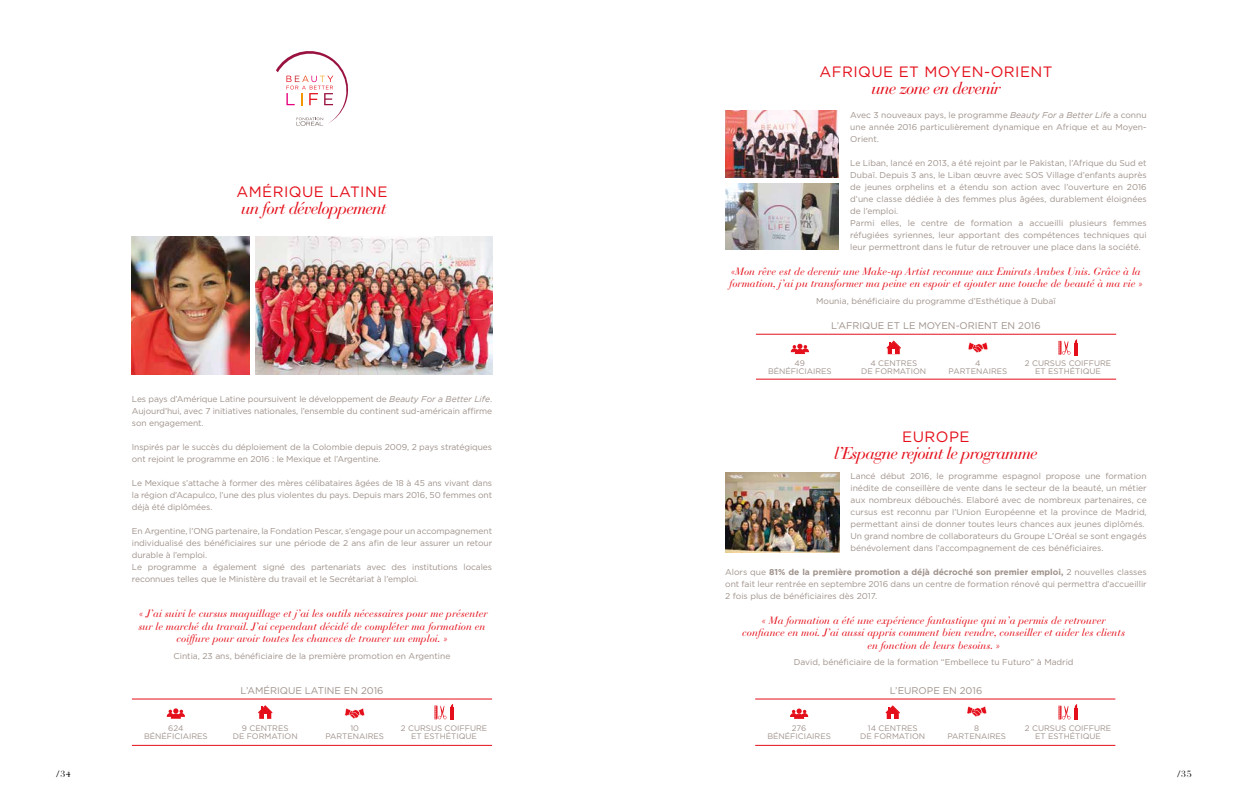
<style>
.page{position:relative;width:1248px;height:808px;background:#fff}
.page>*{position:absolute;margin:0;border:0;box-sizing:border-box;transform-origin:0 0}
.t1{font:italic 17px "Bauer Bodoni";letter-spacing:-.05em;color:#e40f1a}
.t2{font:15px "Gotham";letter-spacing:.03em;color:#e40f1a}
.t3{font:10.5px/12.5px "Bauer Bodoni Italic Os F";color:#e40f1a;text-align:center}
.t4{font:9.7px "Gotham";color:#9f928b}
.t5{font:9px "Bauer Bodoni";color:#000}
.t6{font:8.5px/12px "Gotham";color:#9f928b;text-align:justify}
.t7{font:8px/8.1px "Gotham";color:#9f928b;text-align:center}
.s1{font-style:italic}
.s2{font-weight:700}
</style>
<div class="page">
<svg style="left:276px;top:51px;width:73px;height:75px"></svg>
<svg style="left:434px;top:704px;width:20px;height:16px"></svg>
<hr style="left:132px;top:699px;width:360px;height:1px;background:#e40f1a">
<hr style="left:132px;top:745px;width:360px;height:1px;background:#e40f1a">
<svg style="left:258px;top:705px;width:14px;height:14px"></svg>
<svg style="left:167px;top:708px;width:18px;height:11px"></svg>
<svg style="left:344px;top:708px;width:21px;height:11px"></svg>
<img style="left:132px;top:237px;width:117px;height:138px">
<hr style="left:755px;top:699px;width:360px;height:1px;background:#e40f1a">
<hr style="left:755px;top:745px;width:360px;height:1px;background:#e40f1a">
<svg style="left:885px;top:705px;width:14px;height:14px"></svg>
<svg style="left:790px;top:708px;width:18px;height:11px"></svg>
<svg style="left:967px;top:706px;width:19px;height:11px"></svg>
<svg style="left:1058px;top:704px;width:19px;height:16px"></svg>
<img style="left:725px;top:472px;width:114px;height:81px">
<img style="left:725px;top:111px;width:113px;height:66px">
<img style="left:725px;top:183px;width:113px;height:67px">
<hr style="left:755px;top:334px;width:360px;height:1px;background:#e40f1a">
<hr style="left:755px;top:379px;width:360px;height:1px;background:#e40f1a">
<svg style="left:886px;top:340px;width:14px;height:14px"></svg>
<svg style="left:790px;top:344px;width:18px;height:10px"></svg>
<svg style="left:1058px;top:339px;width:19px;height:16px"></svg>
<svg style="left:968px;top:342px;width:19px;height:11px"></svg>
<img style="left:255px;top:237px;width:237px;height:138px">
<h2 class="t2" style="left:236px;top:182px;width:152px">AMÉRIQUE LATINE</h2>
<h1 class="t1" style="left:241px;top:198px;width:147px">un fort développement</h1>
<p class="t6" style="left:132px;top:393px;width:362px">Les pays d’Amérique Latine poursuivent le développement de <span class="s1">Beauty For a Better Life</span>.<br>Aujourd’hui, avec 7 initiatives nationales, l’ensemble du continent sud-américain affirme son engagement.</p>
<p class="t6" style="left:132px;top:441px;width:361px">Inspirés par le succès du déploiement de la Colombie depuis 2009, 2 pays stratégiques ont rejoint le programme en 2016 : le Mexique et l’Argentine.</p>
<p class="t6" style="left:132px;top:477px;width:362px">Le Mexique s’attache à former des mères célibataires âgées de 18 à 45 ans vivant dans la région d’Acapulco, l’une des plus violentes du pays. Depuis mars 2016, 50 femmes ont déjà été diplômées.</p>
<p class="t6" style="left:132px;top:525px;width:362px;text-align:left">En Argentine, l’ONG partenaire, la Fondation Pescar, s’engage pour un accompagnement individualisé des bénéficiaires sur une période de 2 ans afin de leur assurer un retour durable à l’emploi.<br>Le programme a également signé des partenariats avec des institutions locales reconnues telles que le Ministère du travail et le Secrétariat à l’emploi.</p>
<p class="t3" style="left:138px;top:607px;width:350px">« J’ai suivi le cursus maquillage et j’ai les outils nécessaires pour me présenter sur le marché du travail. J’ai cependant décidé de compléter ma formation en coiffure pour avoir toutes les chances de trouver un emploi. »</p>
<p class="t6" style="left:173px;top:650px;width:278px">Cintia, 23 ans, bénéficiaire de la première promotion en Argentine</p>
<p class="t4" style="left:240px;top:684px;width:145px">L’AMÉRIQUE LATINE EN 2016</p>
<p class="t7" style="left:233px;top:723px;width:66px">9 CENTRES<br>DE FORMATION</p>
<p class="t7" style="left:144px;top:723px;width:65px">624<br>BÉNÉFICIAIRES</p>
<p class="t7" style="left:325px;top:723px;width:60px">10<br>PARTENAIRES</p>
<p class="t7" style="left:401px;top:723px;width:88px">2 CURSUS COIFFURE<br>ET ESTHÉTIQUE</p>
<h2 class="t2" style="left:819px;top:62px;width:234px">AFRIQUE ET MOYEN-ORIENT</h2>
<h1 class="t1" style="left:871px;top:78px;width:130px">une zone en devenir</h1>
<p class="t6" style="left:850px;top:108px;width:298px">Avec 3 nouveaux pays, le programme <span class="s1">Beauty For a Better Life</span> a connu une année 2016 particulièrement dynamique en Afrique et au Moyen-Orient.</p>
<p class="t6" style="left:850px;top:156px;width:298px;text-align:left">Le Liban, lancé en 2013, a été rejoint par le Pakistan, l’Afrique du Sud et Dubaï. Depuis 3 ans, le Liban œuvre avec SOS Village d’enfants auprès de jeunes orphelins et a étendu son action avec l’ouverture en 2016 d’une classe dédiée à des femmes plus âgées, durablement éloignées de l’emploi.<br>Parmi elles, le centre de formation a accueilli plusieurs femmes réfugiées syriennes, leur apportant des compétences techniques qui leur permettront dans le futur de retrouver une place dans la société.</p>
<p class="t3" style="left:729px;top:265px;width:414px;text-align:left">«Mon rêve est de devenir une Make-up Artist reconnue aux Emirats Arabes Unis. Grâce à la formation, j’ai pu transformer ma peine en espoir et ajouter une touche de beauté à ma vie »</p>
<p class="t6" style="left:816px;top:295px;width:241px">Mounia, bénéficiaire du programme d’Esthétique à Dubaï</p>
<p class="t4" style="left:831px;top:319px;width:211px">L’AFRIQUE ET LE MOYEN-ORIENT EN 2016</p>
<p class="t7" style="left:861px;top:359px;width:66px">4 CENTRES<br>DE FORMATION</p>
<p class="t7" style="left:768px;top:359px;width:65px">49<br>BÉNÉFICIAIRES</p>
<p class="t7" style="left:1024px;top:359px;width:88px">2 CURSUS COIFFURE<br>ET ESTHÉTIQUE</p>
<p class="t7" style="left:948px;top:359px;width:60px">4<br>PARTENAIRES</p>
<h2 class="t2" style="left:902px;top:427px;width:69px">EUROPE</h2>
<h1 class="t1" style="left:834px;top:443px;width:205px">l’Espagne rejoint le programme</h1>
<p class="t6" style="left:850px;top:470px;width:298px;text-align:left">Lancé début 2016, le programme espagnol propose une formation inédite de conseillère de vente dans le secteur de la beauté, un métier aux nombreux débouchés. Elaboré avec de nombreux partenaires, ce cursus est reconnu par l’Union Européenne et la province de Madrid, permettant ainsi de donner toutes leurs chances aux jeunes diplômés.<br>Un grand nombre de collaborateurs du Groupe L’Oréal se sont engagés bénévolement dans l’accompagnement de ces bénéficiaires.</p>
<p class="t6" style="left:725px;top:566px;width:423px">Alors que <span class="s2">81% de la première promotion a déjà décroché son premier emploi,</span> 2 nouvelles classes ont fait leur rentrée en septembre 2016 dans un centre de formation rénové qui permettra d’accueillir 2 fois plus de bénéficiaires dès 2017.</p>
<p class="t3" style="left:742px;top:614px;width:384px">« Ma formation a été une expérience fantastique qui m’a permis de retrouver confiance en moi. J’ai aussi appris comment bien vendre, conseiller et aider les clients en fonction de leurs besoins. »</p>
<p class="t6" style="left:793px;top:656px;width:281px">David, bénéficiaire de la formation “Embellece tu Futuro” à Madrid</p>
<p class="t4" style="left:889px;top:684px;width:94px">L’EUROPE EN 2016</p>
<p class="t7" style="left:860px;top:724px;width:66px">14 CENTRES<br>DE FORMATION</p>
<p class="t7" style="left:767px;top:724px;width:65px">276<br>BÉNÉFICIAIRES</p>
<p class="t7" style="left:947px;top:724px;width:60px">8<br>PARTENAIRES</p>
<p class="t7" style="left:1024px;top:724px;width:88px">2 CURSUS COIFFURE<br>ET ESTHÉTIQUE</p>
<p class="t5" style="left:56px;top:768px;width:16px">/34</p>
<p class="t5" style="left:1176px;top:768px;width:16px">/35</p>
</div>
